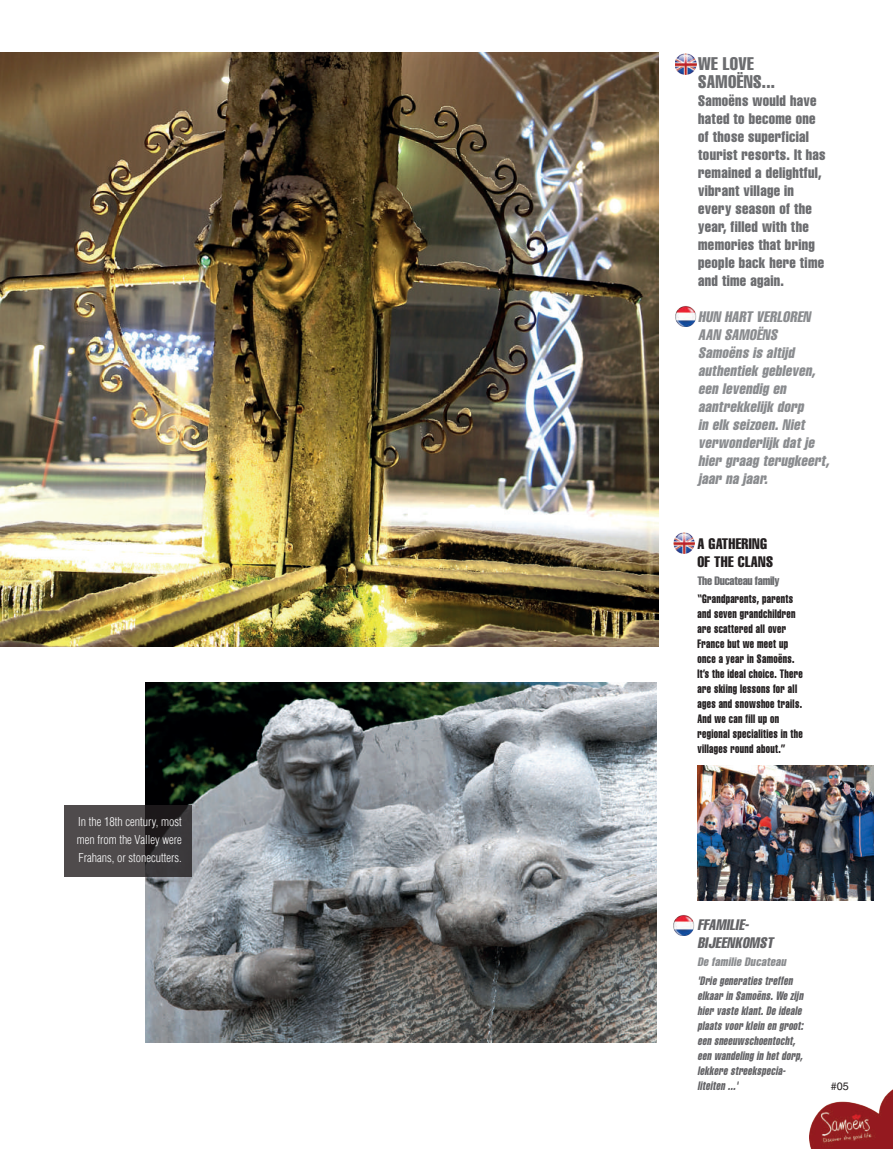
<style>
.page{position:relative;width:893px;height:1149px;background:#fff}
.page>*{position:absolute;margin:0;border:0;box-sizing:border-box;transform-origin:0 0}
.t1{font:18px/18px "Helvetica LT Std Comp";letter-spacing:.02em;color:#6c6d70}
.t2{font:15px/18px "Helvetica LT Std Comp";letter-spacing:.02em;color:#6c6d70}
.t3{font:italic 15px/18px "Helvetica LT Std Comp";letter-spacing:.02em;color:#8a8c8f}
.t4{font:italic 15px/18px "Helvetica LT Std Comp";color:#636366}
.t5{font:15px/18px "Helvetica LT Std Comp";letter-spacing:.02em;color:#231f20}
.t6{font:12px/15px "Helvetica LT Std Comp";letter-spacing:.03em;color:#231f20;scale:.85 1}
.t7{font:italic 12px/15px "Helvetica LT Std Comp";color:#636366;scale:.85 1}
.t8{font:300 condensed 12px/18px "Helvetica LT Std";color:#fff;text-align:justify}
.t9{font:italic 12px "Helvetica LT Std Comp";color:#8a8c8f}
.t10{font:12px "Helvetica LT Std Comp";letter-spacing:-.02em;color:#6c6d70}
.t11{font:10.8px "Helvetica LT Std";color:#231f20}
</style>
<div class="page">
<img style="left:810px;top:1089px;width:83px;height:59px">
<img style="left:145px;top:682px;width:512px;height:360px">
<img style="left:697px;top:765px;width:176px;height:135px">
<img style="left:0;top:52px;width:658px;height:594px">
<img style="left:675px;top:54px;width:21px;height:21px">
<img style="left:675px;top:306px;width:21px;height:20px">
<img style="left:673px;top:915px;width:21px;height:20px">
<img style="left:673px;top:532px;width:21px;height:21px">
<svg style="left:64px;top:804px;width:128px;height:72px;background:#454143"></svg>
<p class="t8" style="left:77px;top:812px;width:107px">In the 18th century, most men from the Valley were Frahans, or stonecutters.</p>
<h1 class="t1" style="left:698px;top:54px;width:78px">WE LOVE<br>SAMOËNS...</h1>
<p class="t2" style="left:698px;top:91px;width:129px">Samoëns would have hated to become one of those superficial tourist resorts. It has remained a delightful, vibrant village in every season of the year, filled with the memories that bring people back here time and time again.</p>
<p class="t3" style="left:698px;top:307px;width:136px">HUN HART VERLOREN<br>AAN SAMOËNS<br>Samoëns is altijd authentiek gebleven, een levendig en aantrekkelijk dorp<br>in elk seizoen.Niet verwonderlijk datje hier graag terugkeert, jaar na jaar.</p>
<p class="t5" style="left:697px;top:534px;width:77px">A GATHERING<br>OF THE CLANS</p>
<p class="t10" style="left:697px;top:573px;width:84px">The Ducateau family</p>
<p class="t6" style="left:697px;top:591px;width:126px">“Grandparents, parents and seven grandchildren are scattered all over<br>France but we meet up once a year in Samoëns.<br>It’s the ideal choice. There are skiing lessons for all ages and snowshoe trails.<br>And we can fill up on regional specialities in the villages round about.”</p>
<p class="t4" style="left:697px;top:915px;width:81px">FFAMILIE-<br>BIJEENKOMST</p>
<p class="t9" style="left:697px;top:954px;width:93px">De familie Ducateau</p>
<p class="t7" style="left:697px;top:972px;width:129px">'Drie generaties treffen elkaar in Samoëns.We zijn hier vaste klant.De ideale plaats voor klein en groot: een sneeuwschoentocht, een wandeling in hetdorp, lekkere streekspecia&shy;liteiten ...'</p>
<p class="t11" style="left:831px;top:1079px;width:20px">#05</p>
</div>
